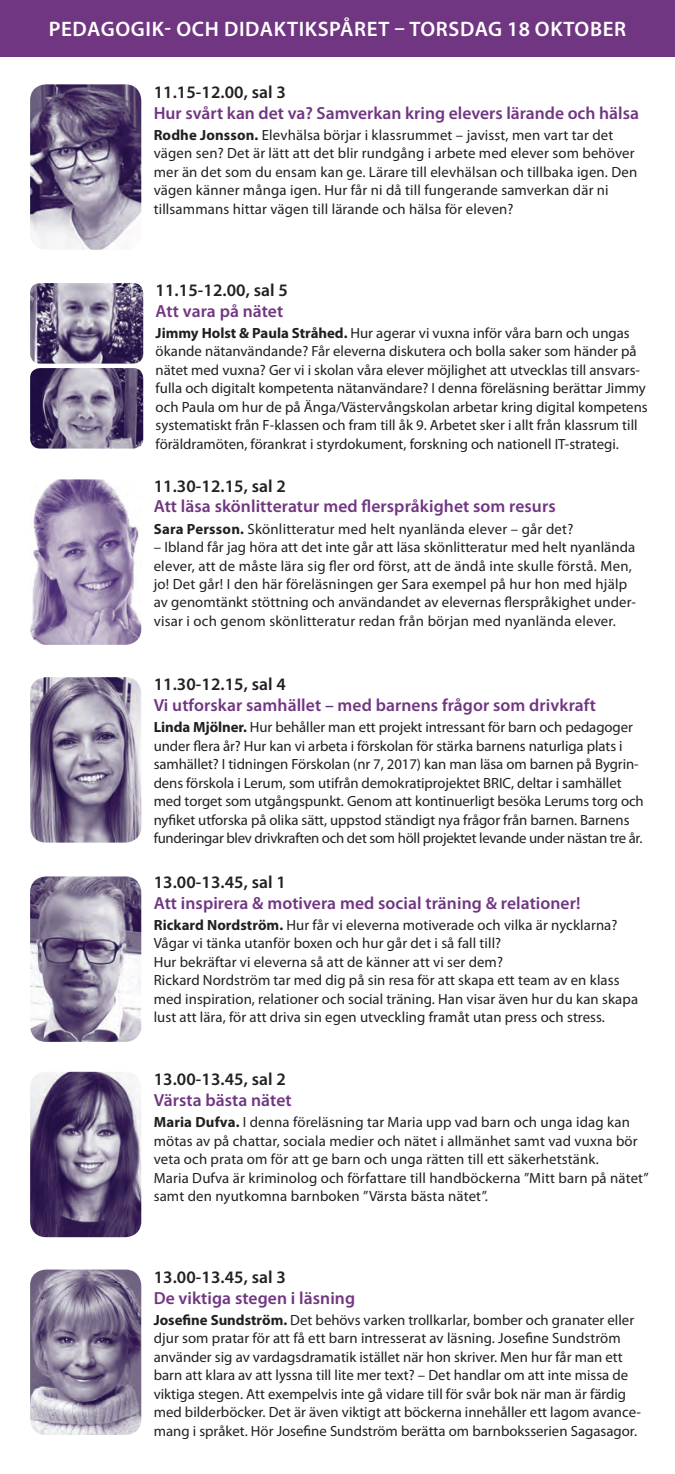
<style>
.page{position:relative;width:675px;height:1474px;background:#fff}
.page>*{position:absolute;margin:0;border:0;box-sizing:border-box;transform-origin:0 0}
.t1{font:600 21px "Myriad Pro";letter-spacing:.03em;color:#fff}
.t2{font:600 17.5px "Myriad Pro";letter-spacing:.005em;color:#713682}
.t3{font:600 17.5px "Myriad Pro";letter-spacing:.005em;color:#231f20}
.t4{font:14.7px/18.6px "Myriad Pro";color:#231f20}
.s1{font-weight:700}
</style>
<div class="page">
<img style="left:30px;top:84px;width:111px;height:166px">
<img style="left:30px;top:368px;width:113px;height:80px">
<img style="left:30px;top:283px;width:113px;height:80px">
<div style="left:0;top:0;width:675px;height:57px;background:#713682"></div>
<img style="left:30px;top:1071px;width:111px;height:166px">
<img style="left:30px;top:677px;width:111px;height:165px">
<img style="left:30px;top:876px;width:111px;height:165px">
<img style="left:30px;top:479px;width:111px;height:166px">
<img style="left:30px;top:1269px;width:111px;height:165px">
<h1 class="t1" style="left:49px;top:16px;width:579px">PEDAGOGIK- OCH DIDAKTIKSPÅRET – TORSDAG 18 OKTOBER</h1>
<p class="t3" style="left:154px;top:80px;width:134px">11.15-12.00, sal 3</p>
<p class="t2" style="left:154px;top:102px;width:487px">Hur svårt kan det va? Samverkan kring elevers lärande och hälsa</p>
<p class="t4" style="left:154px;top:125px;width:485px"><span class="s1">Rodhe Jonsson.</span> Elevhälsa börjar i klassrummet – javisst, men vart tar det vägen sen? Det är lätt att det blir rundgång i arbete med elever som behöver mer än det som du ensam kan ge. Lärare till elevhälsan och tillbaka igen. Den vägen känner många igen. Hur får ni då till fungerande samverkan där ni tillsammans hittar vägen till lärande och hälsa för eleven?</p>
<p class="t3" style="left:156px;top:279px;width:134px">11.15-12.00, sal 5</p>
<p class="t2" style="left:156px;top:300px;width:129px">Att vara på nätet</p>
<p class="t4" style="left:156px;top:323px;width:493px"><span class="s1">Jimmy Holst &amp; Paula Stråhed.</span> Hur agerar vi vuxna inför våra barn och ungas ökande nätanvändande? Får eleverna diskutera och bolla saker som händer på nätet med vuxna? Ger vi i skolan våra elever möjlighet att utvecklas till ansvars&shy;fulla och digitalt kompetenta nätanvändare? I denna föreläsning berättar Jimmy och Paula om hur de på Änga/Västervångskolan arbetar kring digital kompetens systematiskt från F-klassen och fram till åk 9. Arbetet sker i allt från klassrum till föräldramöten, förankrat i styrdokument, forskning och nationell IT-strategi.</p>
<p class="t3" style="left:154px;top:475px;width:134px">11.30-12.15, sal 2</p>
<p class="t2" style="left:154px;top:495px;width:403px">Att läsa skönlitteratur med flerspråkighet som resurs</p>
<p class="t4" style="left:154px;top:519px;width:421px"><span class="s1">Sara Persson.</span> Skönlitteratur med helt nyanlända elever – går det?</p>
<p class="t4" style="left:154px;top:537px;width:484px">– Ibland får jag höra att det inte går att läsa skönlitteratur med helt nyanlända elever, att de måste lära sig fler ord först, att de ändå inte skulle förstå. Men, jo! Det går! I den här föreläsningen ger Sara exempel på hur hon med hjälp av genomtänkt stöttning och användandet av elevernas flerspråkighet under&shy;visar i och genom skönlitteratur redan från början med nyanlända elever.</p>
<p class="t3" style="left:154px;top:673px;width:134px">11.30-12.15, sal 4</p>
<p class="t2" style="left:154px;top:694px;width:444px">Vi utforskar samhället – med barnens frågor som drivkraft</p>
<p class="t4" style="left:154px;top:717px;width:491px"><span class="s1">Linda Mjölner.</span> Hur behåller man ett projekt intressant för barn och pedagoger under flera år? Hur kan vi arbeta i förskolan för stärka barnens naturliga plats i samhället? I tidningen Förskolan (nr 7, 2017) kan man läsa om barnen på Bygrin&shy;dens förskola i Lerum, som utifrån demokratiprojektet BRIC, deltar i samhället med torget som utgångspunkt. Genom att kontinuerligt besöka Lerums torg och nyfiket utforska på olika sätt, uppstod ständigt nya frågor från barnen. Barnens funderingar blev drivkraften och det som höll projektet levande under nästan tre år.</p>
<p class="t3" style="left:154px;top:870px;width:134px">13.00-13.45, sal 1</p>
<p class="t2" style="left:154px;top:891px;width:428px">Att inspirera &amp; motivera med social träning &amp; relationer!</p>
<p class="t4" style="left:154px;top:915px;width:486px"><span class="s1">Rickard Nordström.</span> Hur får vi eleverna motiverade och vilka är nycklarna?<br>Vågar vi tänka utanför boxen och hur går det i så fall till?<br>Hur bekräftar vi eleverna så att de känner att vi ser dem?<br>Rickard Nordström tar med dig på sin resa för att skapa ett team av en klass med inspiration, relationer och social träning. Han visar även hur du kan skapa lust att lära, för att driva sin egen utveckling framåt utan press och stress.</p>
<p class="t3" style="left:154px;top:1067px;width:134px">13.00-13.45, sal 2</p>
<p class="t2" style="left:154px;top:1089px;width:139px">Värsta bästa nätet</p>
<p class="t4" style="left:154px;top:1112px;width:496px"><span class="s1">Maria Dufva.</span> I denna föreläsning tar Maria upp vad barn och unga idag kan mötas av på chattar, sociala medier och nätet i allmänhet samt vad vuxna bör veta och prata om för att ge barn och unga rätten till ett säkerhetstänk.<br>Maria Dufva är kriminolog och författare till handböckerna ”Mitt barn på nätet” samt den nyutkomna barnboken ”Värsta bästa nätet”.</p>
<p class="t3" style="left:154px;top:1265px;width:134px">13.00-13.45, sal 3</p>
<p class="t2" style="left:154px;top:1286px;width:203px">De viktiga stegen i läsning</p>
<p class="t4" style="left:154px;top:1310px;width:489px"><span class="s1">Josefine Sundström.</span> Det behövs varken trollkarlar, bomber och granater eller djur som pratar för att få ett barn intresserat av läsning. Josefine Sundström använder sig av vardagsdramatik istället när hon skriver. Men hur får man ett barn att klara av att lyssna till lite mer text? – Det handlar om att inte missa de viktiga stegen. Att exempelvis inte gå vidare till för svår bok när man är färdig med bilderböcker. Det är även viktigt att böckerna innehåller ett lagom avance&shy;mang i språket. Hör Josefine Sundström berätta om barnboksserien Sagasagor.</p>
</div>
